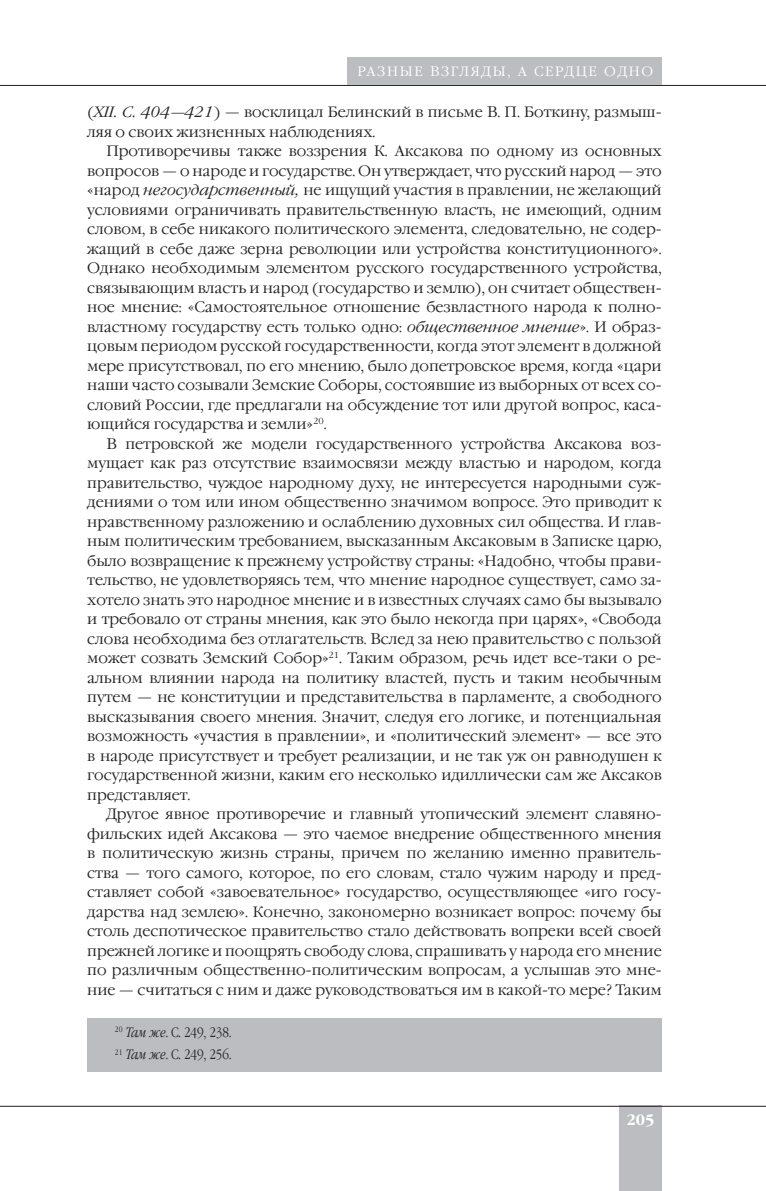
<style>
.page{position:relative;width:766px;height:1191px;background:#fff}
.page>*{position:absolute;margin:0;border:0;box-sizing:border-box;transform-origin:0 0}
.t1{font:300 15px "Garamond C";color:#231f20}
.t2{font:700 15px "Garamond C";color:#fff}
.t3{font:300 13.5px/23px "Garamond Narrow C";color:#231f20}
.t4{font:300 13.5px "Garamond Narrow C";letter-spacing:.1em;color:#fff;scale:1.25 1}
.s1{font-style:italic}
</style>
<div class="page">
<div style="left:619px;top:1106px;width:42px;height:85px;background:#bcbdc0"></div>
<hr style="left:0;top:1106px;width:765px;height:1px;background:#231f20">
<hr style="left:0;top:85px;width:765px;height:1px;background:#231f20">
<div style="left:347px;top:57px;width:314px;height:28px;background:#bcbdc0"></div>
<div style="left:87px;top:1018px;width:574px;height:53px;background:#bcbdc0"></div>
<p class="t4" style="left:357px;top:66px;width:238px">РАЗНЫЕ ВЗГЛЯДЫ, А СЕРДЦЕ ОДНО</p>
<p class="t1" style="left:87px;top:106px;width:576px">(<span class="s1">XII. С. 404—421</span>) — восклицал Белинский в письме В. П. Боткину, размыш-</p>
<p class="t1" style="left:87px;top:126px;width:290px">ляя о своих жизненных наблюдениях.</p>
<p class="t1" style="left:106px;top:145px;width:556px">Противоречивы также воззрения К. Аксакова по одному из основных</p>
<p class="t1" style="left:87px;top:165px;width:576px">вопросов — о народе и государстве. Он утверждает, что русский народ — это</p>
<p class="t1" style="left:87px;top:184px;width:576px">«народ <span class="s1">негосударственный,</span> не ищущий участия в правлении, не желающий</p>
<p class="t1" style="left:87px;top:204px;width:576px">условиями ограничивать правительственную власть, не имеющий, одним</p>
<p class="t1" style="left:87px;top:223px;width:576px">словом, в себе никакого политического элемента, следовательно, не содер-</p>
<p class="t1" style="left:87px;top:243px;width:576px">жащий в себе даже зерна революции или устройства конституционного».</p>
<p class="t1" style="left:87px;top:262px;width:576px">Однако необходимым элементом русского государственного устройства,</p>
<p class="t1" style="left:87px;top:282px;width:576px">связывающим власть и народ (государство и землю), он считает обществен-</p>
<p class="t1" style="left:87px;top:301px;width:576px">ное мнение: «Самостоятельное отношение безвластного народа к полно-</p>
<p class="t1" style="left:87px;top:321px;width:576px">властному государству есть только одно: <span class="s1">общественное мнение</span>». И образ-</p>
<p class="t1" style="left:87px;top:340px;width:576px">цовым периодом русской государственности, когда этот элемент в должной</p>
<p class="t1" style="left:87px;top:360px;width:576px">мере присутствовал, по его мнению, было допетровское время, когда «цари</p>
<p class="t1" style="left:87px;top:379px;width:576px">наши часто созывали Земские Соборы, состоявшие из выборных от всех со-</p>
<p class="t1" style="left:87px;top:399px;width:576px">словий России, где предлагали на обсуждение тот или другой вопрос, каса-</p>
<p class="t1" style="left:87px;top:418px;width:241px">ющийся государства и земли»<sup>20</sup>.</p>
<p class="t1" style="left:106px;top:438px;width:556px">В петровской же модели государственного устройства Аксакова воз-</p>
<p class="t1" style="left:87px;top:457px;width:576px">мущает как раз отсутствие взаимосвязи между властью и народом, когда</p>
<p class="t1" style="left:87px;top:477px;width:576px">правительство, чуждое народному духу, не интересуется народными суж-</p>
<p class="t1" style="left:87px;top:496px;width:576px">дениями о том или ином общественно значимом вопросе. Это приводит к</p>
<p class="t1" style="left:87px;top:516px;width:576px">нравственному разложению и ослаблению духовных сил общества. И глав-</p>
<p class="t1" style="left:87px;top:535px;width:576px">ным политическим требованием, высказанным Аксаковым в Записке царю,</p>
<p class="t1" style="left:87px;top:555px;width:576px">было возвращение к прежнему устройству страны: «Надобно, чтобы прави-</p>
<p class="t1" style="left:87px;top:574px;width:576px">тельство, не удовлетворяясь тем, что мнение народное существует, само за-</p>
<p class="t1" style="left:87px;top:594px;width:576px">хотело знать это народное мнение и в известных случаях само бы вызывало</p>
<p class="t1" style="left:87px;top:613px;width:576px">и требовало от страны мнения, как это было некогда при царях», «Свобода</p>
<p class="t1" style="left:87px;top:633px;width:576px">слова необходима без отлагательств. Вслед за нею правительство с пользой</p>
<p class="t1" style="left:87px;top:652px;width:576px">может созвать Земский Собор»<sup>21</sup>. Таким образом, речь идет все-таки о ре-</p>
<p class="t1" style="left:87px;top:672px;width:576px">альном влиянии народа на политику властей, пусть и таким необычным</p>
<p class="t1" style="left:87px;top:691px;width:576px">путем — не конституции и представительства в парламенте, а свободного</p>
<p class="t1" style="left:87px;top:711px;width:576px">высказывания своего мнения. Значит, следуя его логике, и потенциальная</p>
<p class="t1" style="left:87px;top:730px;width:576px">возможность «участия в правлении», и «политический элемент» — все это</p>
<p class="t1" style="left:87px;top:750px;width:576px">в народе присутствует и требует реализации, и не так уж он равнодушен к</p>
<p class="t1" style="left:87px;top:769px;width:576px">государственной жизни, каким его несколько идиллически сам же Аксаков</p>
<p class="t1" style="left:87px;top:789px;width:104px">представляет.</p>
<p class="t1" style="left:106px;top:808px;width:556px">Другое явное противоречие и главный утопический элемент славяно-</p>
<p class="t1" style="left:87px;top:828px;width:576px">фильских идей Аксакова — это чаемое внедрение общественного мнения</p>
<p class="t1" style="left:87px;top:847px;width:576px">в политическую жизнь страны, причем по желанию именно правитель-</p>
<p class="t1" style="left:87px;top:867px;width:576px">ства — того самого, которое, по его словам, стало чужим народу и пред-</p>
<p class="t1" style="left:87px;top:886px;width:576px">ставляет собой «завоевательное» государство, осуществляющее «иго госу-</p>
<p class="t1" style="left:87px;top:906px;width:576px">дарства над землею». Конечно, закономерно возникает вопрос: почему бы</p>
<p class="t1" style="left:87px;top:925px;width:576px">столь деспотическое правительство стало действовать вопреки всей своей</p>
<p class="t1" style="left:87px;top:945px;width:576px">прежней логике и поощрять свободу слова, спрашивать у народа его мнение</p>
<p class="t1" style="left:87px;top:964px;width:576px">по различным общественно-политическим вопросам, а услышав это мне-</p>
<p class="t1" style="left:87px;top:984px;width:576px">ние — считаться с ним и даже руководствоваться им в какой-то мере? Таким</p>
<p class="t3" style="left:115px;top:1021px;width:118px"><sup>20</sup> <span class="s1">Там же</span>. С. 249, 238.<br><sup>21</sup> <span class="s1">Там же</span>. С. 249, 256.</p>
<p class="t2" style="left:626px;top:1113px;width:29px">205</p>
</div>
